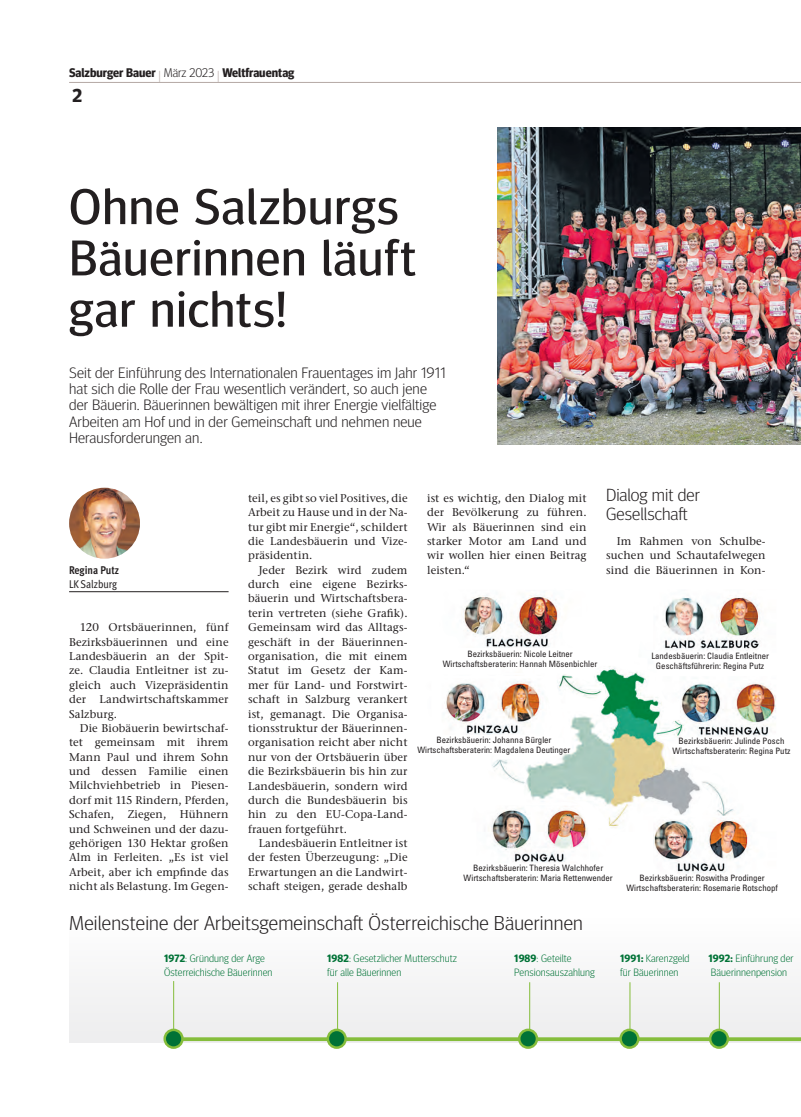
<style>
.page{position:relative;width:801px;height:1117px;background:#fff}
.page>*{position:absolute;margin:0;border:0;box-sizing:border-box;transform-origin:0 0}
.t1{font:50px/51.2px "Meta Head OT";letter-spacing:.02em;color:#231f20;scale:1.05 1}
.t2{font:300 20px "Meta Head OT";letter-spacing:.01em;color:#231f20;scale:1.05 1}
.t3{font:700 18.75px "Meta Head OT";color:#231f20}
.t4{font:300 17.5px/18.8px "Meta Head OT";letter-spacing:.005em;color:#231f20;scale:1.05 1}
.t5{font:300 15px/16.2px "Meta Head OT";letter-spacing:.01em;color:#231f20;scale:1.05 1}
.t6{font:700 12.5px "Meta Head OT";color:#231f20}
.t7{font:500 11.25px/14.4px "Stone Serif ITC Pro";letter-spacing:.01em;color:#231f20;text-align:justify}
.t8{font:700 condensed 11.25px "Meta OT";letter-spacing:-.005em;color:#231f20}
.t9{font:condensed 11.25px "Meta OT";letter-spacing:-.005em;color:#231f20}
.t10{font:300 10.62px/14.4px "Meta Head OT";letter-spacing:.01em;color:#007236}
.t11{font:condensed 8.75px/10px "Univers LT Pro";color:#231f20;text-align:center}
.s1{font-weight:300;color:#b5a9a5}
.s2{font-weight:300}
.s3{font-weight:700}
</style>
<div class="page">
<hr style="left:69px;top:82px;width:732px;height:1px;background:#b5a9a5">
<div style="left:69px;top:918px;width:732px;height:124px;background:#f5f5f6"></div>
<hr style="left:173px;top:980px;width:1px;height:64px;background:#85bd3b">
<hr style="left:337px;top:981px;width:1px;height:64px;background:#85bd3b">
<hr style="left:529px;top:981px;width:1px;height:64px;background:#85bd3b">
<hr style="left:630px;top:981px;width:1px;height:64px;background:#85bd3b">
<hr style="left:719px;top:981px;width:1px;height:64px;background:#85bd3b">
<hr style="left:174px;top:1037px;width:627px;height:3px;background:#85bd3b">
<img style="left:497px;top:128px;width:304px;height:316px">
<hr style="left:69px;top:591px;width:160px;height:1px;background:#231f20">
<img style="left:69px;top:487px;width:71px;height:71px;border-radius:35px">
<svg style="left:165px;top:1029px;width:17px;height:18px"></svg>
<div style="left:163px;top:1028px;width:21px;height:20px;border:2px solid #85bd3b;border-radius:50%"></div>
<svg style="left:328px;top:1029px;width:18px;height:18px"></svg>
<div style="left:327px;top:1028px;width:20px;height:20px;border:2px solid #85bd3b;border-radius:50%"></div>
<svg style="left:519px;top:1029px;width:18px;height:18px"></svg>
<div style="left:518px;top:1028px;width:20px;height:20px;border:2px solid #85bd3b;border-radius:50%"></div>
<svg style="left:620px;top:1029px;width:18px;height:18px"></svg>
<div style="left:619px;top:1028px;width:20px;height:20px;border:2px solid #85bd3b;border-radius:50%"></div>
<svg style="left:710px;top:1029px;width:18px;height:18px"></svg>
<div style="left:709px;top:1028px;width:20px;height:20px;border:2px solid #85bd3b;border-radius:50%"></div>
<img style="left:446px;top:595px;width:330px;height:278px">
<p class="t6" style="left:69px;top:66px;width:227px">Salzburger Bauer <span class="s1">|</span> <span class="s2">März 2023</span> <span class="s1">|</span> Weltfrauentag</p>
<h3 class="t3" style="left:73px;top:85px;width:11px">2</h3>
<h1 class="t1" style="left:69px;top:180px;width:332px">Ohne Salzburgs<br>Bäuerinnen läuft gar nichts!</h1>
<p class="t5" style="left:69px;top:364px;width:360px">Seit der Einführung des Internationalen Frauentages im Jahr 1911 hat sich die Rolle der Frau wesentlich verändert, so auch jene der Bäuerin. Bäuerinnen bewältigen mit ihrer Energie vielfältige Arbeiten am Hof und in der Gemeinschaft und nehmen neue Herausforderungen an.</p>
<p class="t8" style="left:69px;top:562px;width:52px">Regina Putz</p>
<p class="t9" style="left:69px;top:577px;width:49px">LK Salzburg</p>
<p class="t7" style="left:69px;top:620px;width:161px;text-indent:11px">120 Ortsbäuerinnen, fünf Bezirksbäuerinnen und eine Landesbäuerin an der Spit&shy;ze. Claudia Entleitner ist zu&shy;gleich auch Vizepräsidentin der Landwirtschaftskammer Salzburg.</p>
<p class="t7" style="left:69px;top:720px;width:161px;text-indent:11px">Die Biobäuerin bewirtschaf&shy;tet gemeinsam mit ihrem Mann Paul und ihrem Sohn und dessen Familie einen Milchviehbetrieb in Piesen&shy;dorf mit 115 Rindern, Pferden, Schafen, Ziegen, Hühnern und Schweinen und der dazu&shy;gehörigen 130 Hektar großen Alm in Ferleiten. „Es ist viel Arbeit, aber ich empfinde das nicht als Belastung. Im Gegen-</p>
<p class="t7" style="left:248px;top:490px;width:161px">teil, es gibt so viel Positives, die Arbeit zu Hause und in der Na&shy;tur gibt mir Energie“, schildert die Landesbäuerin und Vize&shy;präsidentin.</p>
<p class="t7" style="left:248px;top:562px;width:161px;text-indent:11px">Jeder Bezirk wird zudem durch eine eigene Bezirks&shy;bäuerin und Wirtschaftsbera&shy;terin vertreten (siehe Grafik).<br>Gemeinsam wird das Alltags&shy;geschäft in der Bäuerinnen&shy;organisation, die mit einem Statut im Gesetz der Kam&shy;mer für Land- und Forstwirt&shy;schaft in Salzburg verankert ist, gemanagt. Die Organisa&shy;tionsstruktur der Bäuerinnen&shy;organisation reicht aber nicht nur von der Ortsbäuerin über die Bezirksbäuerin bis hin zur Landesbäuerin, sondern wird durch die Bundesbäuerin bis hin zu den EU-Copa-Land&shy;frauen fortgeführt.</p>
<p class="t7" style="left:248px;top:835px;width:161px;text-indent:11px">Landesbäuerin Entleitner ist der festen Überzeugung: „Die Erwartungen an die Landwirt&shy;schaft steigen, gerade deshalb</p>
<p class="t7" style="left:427px;top:490px;width:161px">ist es wichtig, den Dialog mit der Bevölkerung zu führen.<br>Wir als Bäuerinnen sind ein starker Motor am Land und wir wollen hier einen Beitrag leisten.“</p>
<h3 class="t4" style="left:606px;top:485px;width:91px">Dialog mit der<br>Gesellschaft</h3>
<p class="t7" style="left:606px;top:533px;width:161px;text-indent:11px">Im Rahmen von Schulbe&shy;suchen und Schautafelwegen sind die Bäuerinnen in Kon-</p>
<p class="t11" style="left:443px;top:648px;width:156px">Bezirksbäuerin: Nicole Leitner<br>Wirtschaftsberaterin: Hannah Mösenbichler</p>
<p class="t11" style="left:417px;top:734px;width:155px">Bezirksbäuerin: Johanna Bürgler<br>Wirtschaftsberaterin: Magdalena Deutinger</p>
<p class="t11" style="left:651px;top:650px;width:119px">Landesbäuerin: Claudia Entleitner<br>Geschäftsführerin: Regina Putz</p>
<p class="t11" style="left:672px;top:735px;width:120px">Bezirksbäuerin: Julinde Posch<br>Wirtschaftsberaterin: Regina Putz</p>
<p class="t11" style="left:464px;top:862px;width:151px">Bezirksbäuerin: Theresia Walchhofer<br>Wirtschaftsberaterin: Maria Rettenwender</p>
<p class="t11" style="left:626px;top:872px;width:153px">Bezirksbäuerin: Roswitha Prodinger<br>Wirtschaftsberaterin: Rosemarie Rotschopf</p>
<h2 class="t2" style="left:69px;top:911px;width:491px">Meilensteine der Arbeitsgemeinschaft Österreichische Bäuerinnen</h2>
<p class="t10" style="left:164px;top:950px;width:110px"><span class="s3">1972</span>: Gründung der Arge<br>Österreichische Bäuerinnen</p>
<p class="t10" style="left:327px;top:950px;width:132px"><span class="s3">1982</span>: Gesetzlicher Mutterschutz für alle Bäuerinnen</p>
<p class="t10" style="left:514px;top:950px;width:82px"><span class="s3">1989</span>: Geteilte<br>Pensionsauszahlung</p>
<p class="t10" style="left:708px;top:950px;width:86px"><span class="s3">1992:</span> Einführung der<br>Bäuerinnenpension</p>
<p class="t10" style="left:620px;top:950px;width:71px"><span class="s3">1991:</span> Karenzgeld für Bäuerinnen</p>
</div>
